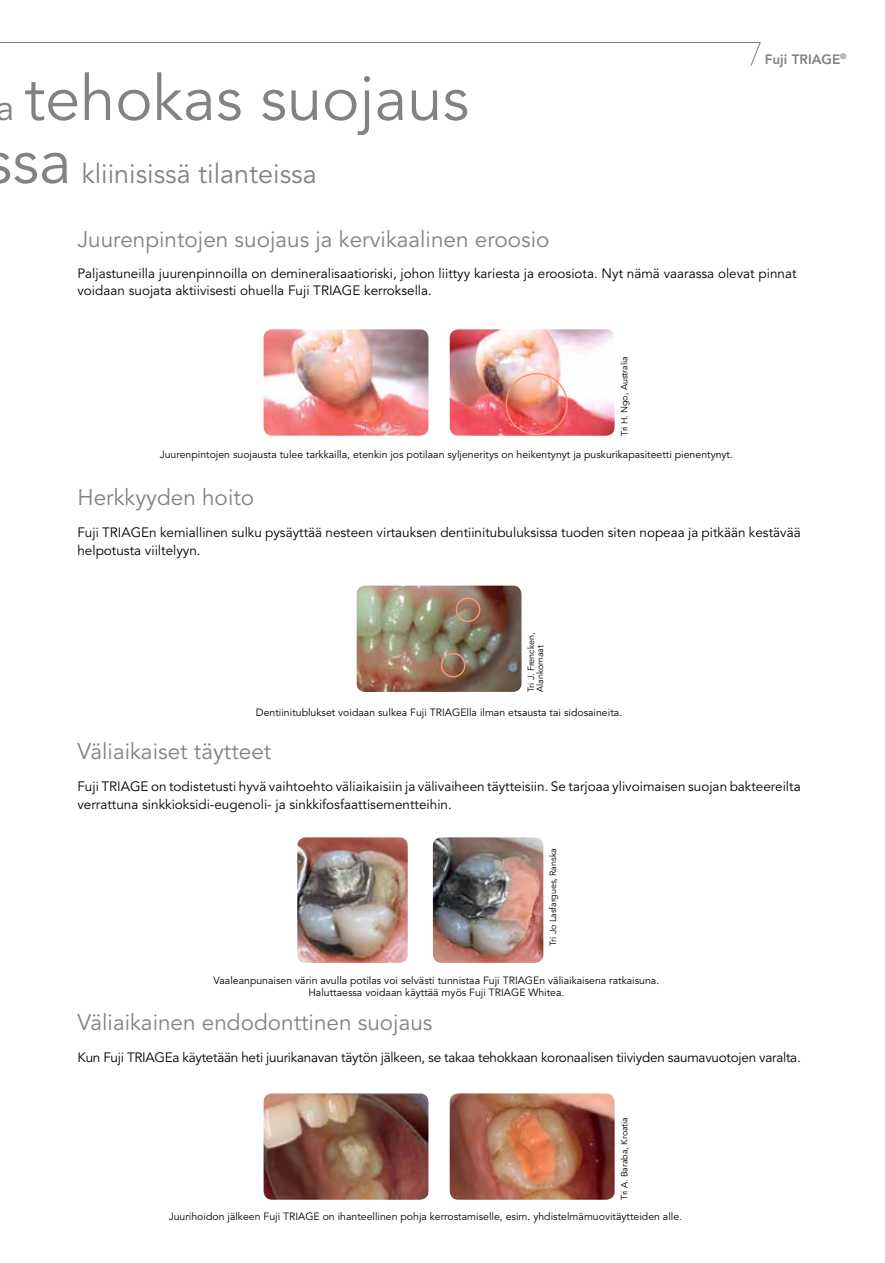
<style>
.page{position:relative;width:885px;height:1263px;background:#fff}
.page>*{position:absolute;margin:0;border:0;box-sizing:border-box;transform-origin:0 0}
.t1{font:63px/63px "Avenir LT Std";color:#808285}
.t2{font:27px "Avenir LT Std";color:#808285}
.t3{font:22.5px "Avenir LT Std";color:#808285}
.t4{font:13.5px/18px "Avenir LT Std";color:#000}
.t5{font:13.5px "Avenir LT Std";letter-spacing:-.02em;color:#000}
.t6{font:800 13.5px "Avenir LT Std";color:#808285}
.t7{font:10.5px/12px "Avenir LT Std";color:#000;text-align:center}
.t8{font:9px/9px "Avenir LT Std";letter-spacing:-.01em;color:#000}
.s1{font-size:36px}
</style>
<div class="page">
<svg style="left:0;top:42px;width:761px;height:24px"></svg>
<img style="left:449px;top:329px;width:165px;height:107px">
<img style="left:263px;top:329px;width:165px;height:107px">
<img style="left:356px;top:586px;width:165px;height:106px">
<img style="left:449px;top:1093px;width:165px;height:107px">
<img style="left:263px;top:1093px;width:165px;height:107px">
<img style="left:297px;top:837px;width:111px;height:126px">
<img style="left:433px;top:837px;width:110px;height:126px">
<div style="left:505px;top:373px;width:62px;height:62px;border:2px solid #f79679;border-radius:50%"></div>
<div style="left:455px;top:597px;width:25px;height:25px;border:2px solid #f79679;border-radius:50%"></div>
<div style="left:441px;top:653px;width:24px;height:24px;border:2px solid #f79679;border-radius:50%"></div>
<h1 class="t1" style="left:-4px;top:69px;width:475px"><span class="s1">a</span> tehokas suojaus sa</h1>
<h2 class="t2" style="left:82px;top:158px;width:236px">kliinisissä tilanteissa</h2>
<h3 class="t3" style="left:77px;top:226px;width:473px">Juurenpintojen suojaus ja kervikaalinen eroosio</h3>
<p class="t6" style="left:764px;top:51px;width:83px">Fuji TRIAGE<sup>®</sup></p>
<p class="t4" style="left:77px;top:266px;width:720px;line-height:16.5px">Paljastuneilla juurenpinnoilla on demineralisaatioriski, johon liittyy kariesta ja eroosiota. Nyt nämä vaarassa olevat pinnat voidaan suojata aktiivisesti ohuella Fuji TRIAGE kerroksella.</p>
<p class="t8" style="left:620px;top:436px;width:81px;rotate:-90deg">Tri H. Ngo, Australia</p>
<p class="t7" style="left:160px;top:449px;width:574px">Juurenpintojen suojausta tulee tarkkailla, etenkin jos potilaan syljeneritys on heikentynyt ja puskurikapasiteetti pienentynyt.</p>
<h3 class="t3" style="left:77px;top:484px;width:178px">Herkkyyden hoito</h3>
<p class="t4" style="left:77px;top:523px;width:724px">Fuji TRIAGEn kemiallinen sulku pysäyttää nesteen virtauksen dentiinitubuluksissa tuoden siten nopeaa ja pitkään kestävää helpotusta viiltelyyn.</p>
<p class="t8" style="left:526px;top:692px;width:61px;rotate:-90deg">Tri J. Frencken,<br>Alankomaat</p>
<p class="t7" style="left:256px;top:707px;width:367px">Dentiinitublukset voidaan sulkea Fuji TRIAGElla ilman etsausta tai sidosaineita.</p>
<h3 class="t3" style="left:77px;top:738px;width:195px">Väliaikaiset täytteet</h3>
<p class="t4" style="left:77px;top:777px;width:724px">Fuji TRIAGE on todistetusti hyvä vaihtoehto väliaikaisiin ja välivaiheen täytteisiin. Se tarjoaa ylivoimaisen suojan bakteereilta verrattuna sinkkioksidi-eugenoli- ja sinkkifosfaattisementteihin.</p>
<p class="t8" style="left:548px;top:946px;width:99px;rotate:-90deg">Tri Jo Lasfargues, Ranska</p>
<p class="t7" style="left:213px;top:974px;width:447px">Vaaleanpunaisen värin avulla potilas voi selvästi tunnistaa Fuji TRIAGEn väliaikaisena ratkaisuna.<br>Haluttaessa voidaan käyttää myös Fuji TRIAGE Whitea.</p>
<h3 class="t3" style="left:77px;top:1009px;width:356px">Väliaikainen endodonttinen suojaus</h3>
<p class="t5" style="left:77px;top:1049px;width:724px">Kun Fuji TRIAGEa käytetään heti juurikanavan täytön jälkeen, se takaa tehokkaan koronaalisen tiiviyden saumavuotojen varalta.</p>
<p class="t8" style="left:620px;top:1200px;width:84px;rotate:-90deg">Tri A. Baraba, Kroatia</p>
<p class="t7" style="left:169px;top:1211px;width:515px">Juurihoidon jälkeen Fuji TRIAGE on ihanteellinen pohja kerrostamiselle, esim. yhdistelmämuovitäytteiden alle.</p>
</div>
